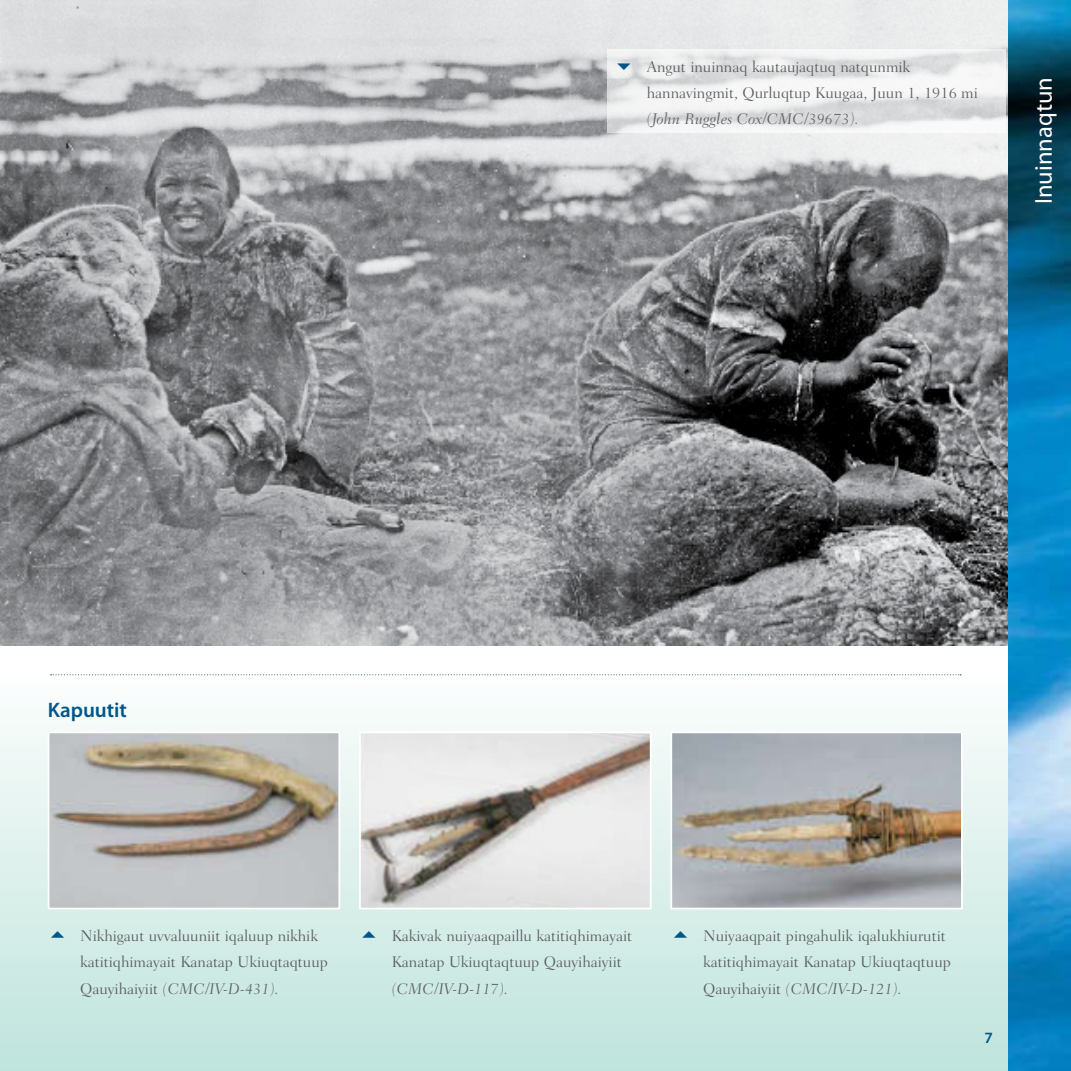
<style>
.page{position:relative;width:1071px;height:1071px;background:#fff}
.page>*{position:absolute;margin:0;border:0;box-sizing:border-box;transform-origin:0 0}
.t1{font:24.5px "Myriad Pro";color:#fff}
.t2{font:600 21px "Myriad Pro";color:#005689}
.t3{font:300 15.75px/26.2px "Fairfield LH";color:#58595b}
.t4{font:italic 300 15.75px "Fairfield LH";color:#58595b}
.s1{font-style:italic}
</style>
<div class="page">
<div style="left:0;top:672px;width:1011px;height:399px;background:linear-gradient(to bottom,#fdfefd,#bfe4dc)"></div>
<img style="left:0;top:0;width:1008px;height:646px">
<img style="left:51px;top:735px;width:286px;height:171px">
<div style="left:48px;top:732px;width:292px;height:177px;border:2px solid #fff"></div>
<img style="left:362px;top:735px;width:287px;height:171px">
<div style="left:359px;top:732px;width:293px;height:177px;border:2px solid #fff"></div>
<img style="left:673px;top:735px;width:287px;height:171px">
<div style="left:670px;top:732px;width:293px;height:177px;border:2px solid #fff"></div>
<svg style="left:51px;top:674px;width:910px;height:1px"></svg>
<img style="left:1008px;top:0;width:63px;height:1071px">
<svg style="left:608px;top:49px;width:398px;height:83px"></svg>
<svg style="left:51px;top:931px;width:13px;height:7px"></svg>
<svg style="left:362px;top:931px;width:14px;height:7px"></svg>
<svg style="left:674px;top:931px;width:13px;height:7px"></svg>
<svg style="left:618px;top:63px;width:13px;height:7px"></svg>
<svg style="left:985px;top:1033px;width:7px;height:10px"></svg>
<p class="t3" style="left:647px;top:54px;width:333px">Angut inuinnaq kautaujaqtuq natqunmik hannavingmit, Qurluqtup Kuugaa, Juun 1, 1916 mi</p>
<p class="t4" style="left:647px;top:110px;width:214px">(John Ruggles Cox/CMC/39673).</p>
<h1 class="t1" style="left:1028px;top:204px;width:128px;rotate:-90deg">Inuinnaqtun</h1>
<h2 class="t2" style="left:48px;top:696px;width:81px">Kapuutit</h2>
<p class="t3" style="left:80px;top:923px;width:249px">Nikhigaut uvvaluuniit iqaluup nikhik katitiqhimayait Kanatap Ukiuqtaqtuup<br>Qauyihaiyiit <span class="s1">(CMC/IV-D-431).</span></p>
<p class="t3" style="left:392px;top:923px;width:242px">Kakivak nuiyaaqpaillu katitiqhimayait<br>Kanatap Ukiuqtaqtuup Qauyihaiyiit</p>
<p class="t4" style="left:392px;top:979px;width:118px">(CMC/IV-D-117).</p>
<p class="t3" style="left:703px;top:923px;width:249px">Nuiyaaqpait pingahulik iqalukhiurutit katitiqhimayait Kanatap Ukiuqtaqtuup<br>Qauyihaiyiit <span class="s1">(CMC/IV-D-121).</span></p>
</div>
